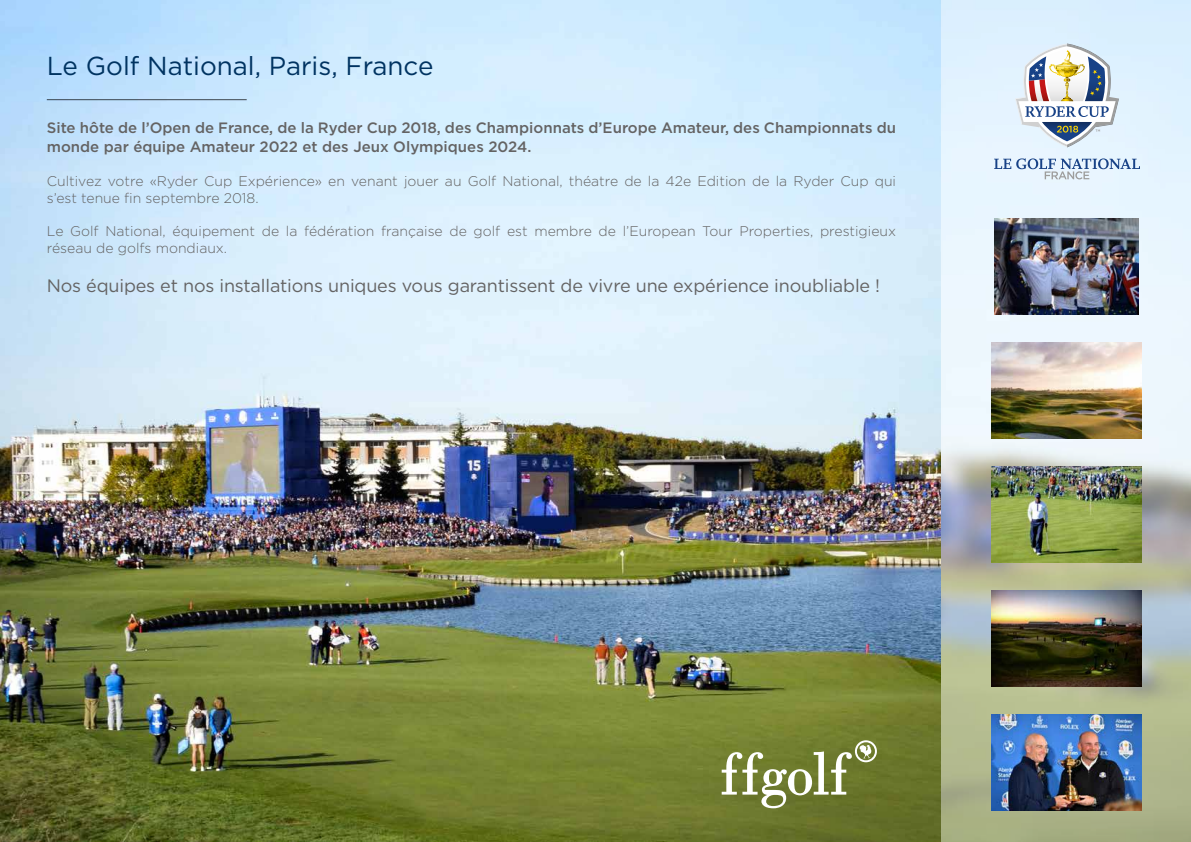
<style>
.page{position:relative;width:1191px;height:842px;background:#fff}
.page>*{position:absolute;margin:0;border:0;box-sizing:border-box;transform-origin:0 0}
.t1{font:26px "Gotham";color:#003361}
.t2{font:18px "Gotham";letter-spacing:-.01em;color:#646363}
.t3{font:500 15px/19.2px "Gotham";color:#646363}
.t4{font:300 14px/16.8px "Gotham";color:#646363}
</style>
<div class="page">
<img style="left:0;top:0;width:941px;height:842px">
<svg style="left:941px;top:0;width:250px;height:842px;background:#ced9d4"></svg>
<img style="left:991px;top:342px;width:150px;height:96px">
<img style="left:991px;top:466px;width:150px;height:96px">
<img style="left:991px;top:590px;width:150px;height:96px">
<img style="left:994px;top:218px;width:144px;height:96px">
<img style="left:991px;top:714px;width:150px;height:96px">
<hr style="left:47px;top:99px;width:200px;height:1px;background:#000">
<svg style="left:1015px;top:44px;width:104px;height:103px"></svg>
<svg style="left:994px;top:158px;width:146px;height:21px;background:#c1d2e5"></svg>
<svg style="left:721px;top:740px;width:156px;height:68px"></svg>
<h1 class="t1" style="left:47px;top:49px;width:388px">Le Golf National, Paris, France</h1>
<p class="t3" style="left:47px;top:118px;width:851px">Site hôte de l’Open de France, de la Ryder Cup 2018, des Championnats d’Europe Amateur, des Championnats du monde par équipe Amateur 2022 et des Jeux Olympiques 2024.</p>
<p class="t4" style="left:47px;top:172px;width:850px">Cultivez votre «Ryder Cup Expérience» en venant jouer au Golf National, théatre de la 42e Edition de la Ryder Cup qui s’est tenue fin septembre 2018.</p>
<p class="t4" style="left:47px;top:223px;width:851px">Le Golf National, équipement de la fédération française de golf est membre de l’European Tour Properties, prestigieux réseau de golfs mondiaux.</p>
<p class="t2" style="left:47px;top:274px;width:835px">Nos équipes et nos installations uniques vous garantissent de vivre une expérience inoubliable !</p>
</div>
